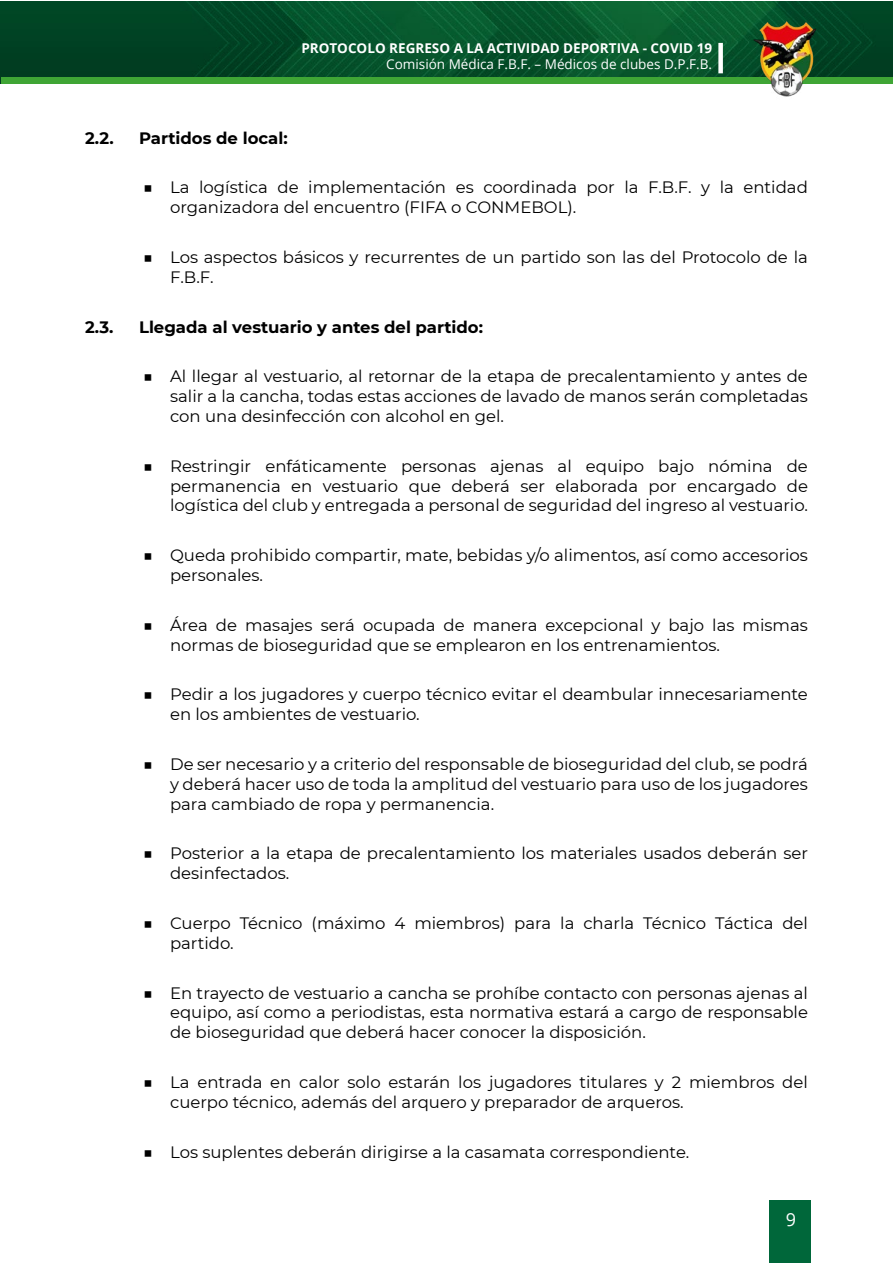
<style>
.page{position:relative;width:893px;height:1263px;background:#fff}
.page>*{position:absolute;margin:0;border:0;box-sizing:border-box;transform-origin:0 0}
.t1{font:18px "Open Sans";color:#fff}
.t2{font:16.5px/19.8px "Montserrat";color:#000}
.t3{font:700 16.5px "Montserrat";color:#000}
.t4{font:700 13.5px "Open Sans";color:#fff}
.t5{font:13.5px "Open Sans";color:#fff}
</style>
<div class="page">
<img style="left:0;top:1px;width:893px;height:83px">
<div style="left:1px;top:78px;width:891px;height:6px;background:#3fa535"></div>
<img style="left:723px;top:1px;width:133px;height:96px">
<div style="left:718px;top:43px;width:5px;height:30px;background:#fff"></div>
<div style="left:770px;top:1200px;width:41px;height:63px;background:#00673a"></div>
<p class="t4" style="left:301px;top:39px;width:412px">PROTOCOLO REGRESO A LA ACTIVIDAD DEPORTIVA - COVID 19</p>
<p class="t5" style="left:386px;top:55px;width:327px">Comisión Médica F.B.F. – Médicos de clubes D.P.F.B.</p>
<p class="t3" style="left:85px;top:126px;width:30px">2.2.</p>
<p class="t3" style="left:139px;top:126px;width:150px">Partidos de local:</p>
<p class="t2" style="left:170px;top:177px;width:639px;text-indent:-27px">■ La logística de implementación es coordinada por la F.B.F. y la entidad organizadora del encuentro (FIFA o CONMEBOL).</p>
<p class="t2" style="left:170px;top:247px;width:639px;text-indent:-27px">■ Los aspectos básicos y recurrentes de un partido son las del Protocolo de la<br>F.B.F.</p>
<p class="t3" style="left:85px;top:315px;width:30px">2.3.</p>
<p class="t3" style="left:139px;top:315px;width:346px">Llegada al vestuario y antes del partido:</p>
<p class="t2" style="left:170px;top:366px;width:639px;text-align:justify;text-indent:-27px">■ Al llegar al vestuario, al retornar de la etapa de precalentamiento y antes de salir a la cancha, todas estas acciones de lavado de manos serán completadas con una desinfección con alcohol en gel.</p>
<p class="t2" style="left:170px;top:455px;width:639px;text-align:justify;text-indent:-27px">■ Restringir enfáticamente personas ajenas al equipo bajo nómina de permanencia en vestuario que deberá ser elaborada por encargado de logística del club y entregada a personal de seguridad del ingreso al vestuario.</p>
<p class="t2" style="left:170px;top:545px;width:639px;text-indent:-27px">■ Queda prohibido compartir, mate, bebidas y/o alimentos, así como accesorios personales.</p>
<p class="t2" style="left:170px;top:614px;width:639px;text-indent:-27px">■ Área de masajes será ocupada de manera excepcional y bajo las mismas normas de bioseguridad que se emplearon en los entrenamientos.</p>
<p class="t2" style="left:170px;top:684px;width:639px;text-indent:-27px">■ Pedir a los jugadores y cuerpo técnico evitar el deambular innecesariamente en los ambientes de vestuario.</p>
<p class="t2" style="left:170px;top:754px;width:639px;text-align:justify;text-indent:-27px">■ De ser necesario y a criterio del responsable de bioseguridad del club, se podrá y deberá hacer uso de toda la amplitud del vestuario para uso de los jugadores para cambiado de ropa y permanencia.</p>
<p class="t2" style="left:170px;top:843px;width:639px;text-indent:-27px">■ Posterior a la etapa de precalentamiento los materiales usados deberán ser desinfectados.</p>
<p class="t2" style="left:170px;top:913px;width:639px;text-indent:-27px">■ Cuerpo Técnico (máximo 4 miembros) para la charla Técnico Táctica del partido.</p>
<p class="t2" style="left:170px;top:982px;width:639px;text-align:justify;text-indent:-27px">■ En trayecto de vestuario a cancha se prohíbe contacto con personas ajenas al equipo, así como a periodistas, esta normativa estará a cargo de responsable de bioseguridad que deberá hacer conocer la disposición.</p>
<p class="t2" style="left:170px;top:1072px;width:639px;text-indent:-27px">■ La entrada en calor solo estarán los jugadores titulares y 2 miembros del cuerpo técnico, además del arquero y preparador de arqueros.</p>
<p class="t2" style="left:143px;top:1141px;width:548px">■ Los suplentes deberán dirigirse a la casamata correspondiente.</p>
<p class="t1" style="left:786px;top:1207px;width:12px">9</p>
</div>
